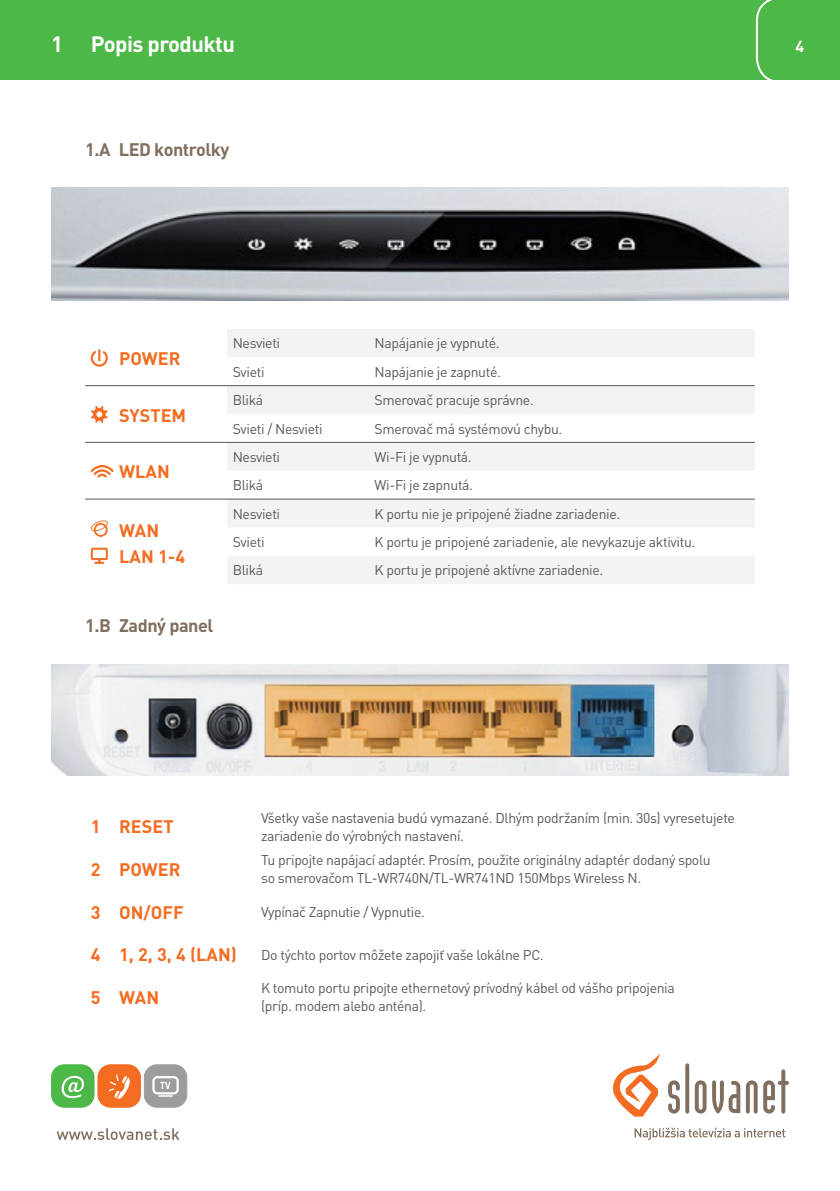
<style>
.page{position:relative;width:840px;height:1191px;background:#fff}
.page>*{position:absolute;margin:0;border:0;box-sizing:border-box;transform-origin:0 0}
.t1{font:700 22px "DIN Pro";letter-spacing:-.025em;color:#fff}
.Tab_H4{font:700 18px "DIN Pro";color:#f36c21}
.t2{font:700 18px "DIN Pro";letter-spacing:-.025em;color:#806f5f}
.t3{font:700 16px "DIN Pro";color:#fff}
.Tab_text{font:14px/18px "DIN Pro";letter-spacing:-.025em;color:#57585a}
</style>
<div class="page">
<svg style="left:634px;top:1127px;width:150px;height:13px"></svg>
<svg style="left:668px;top:1063px;width:120px;height:50px"></svg>
<svg style="left:613px;top:1055px;width:46px;height:61px"></svg>
<svg style="left:51px;top:1064px;width:136px;height:43px"></svg>
<svg style="left:57px;top:1128px;width:122px;height:12px"></svg>
<div style="left:0;top:0;width:839px;height:79px;background:#4cb848"></div>
<svg style="left:754px;top:0;width:28px;height:80px"></svg>
<img style="left:51px;top:665px;width:737px;height:110px">
<svg style="left:227px;top:329px;width:527px;height:255px;fill:#f2f3f4"></svg>
<hr style="left:85px;top:442px;width:142px;height:1px;background:#57585a">
<hr style="left:227px;top:442px;width:142px;height:1px;background:#57585a">
<hr style="left:369px;top:442px;width:385px;height:1px;background:#57585a">
<hr style="left:85px;top:498px;width:142px;height:1px;background:#57585a">
<hr style="left:227px;top:498px;width:142px;height:1px;background:#57585a">
<hr style="left:369px;top:498px;width:385px;height:1px;background:#57585a">
<hr style="left:85px;top:385px;width:142px;height:1px;background:#57585a">
<hr style="left:227px;top:385px;width:142px;height:1px;background:#57585a">
<hr style="left:369px;top:385px;width:385px;height:1px;background:#57585a">
<svg style="left:91px;top:349px;width:17px;height:18px"></svg>
<svg style="left:91px;top:406px;width:17px;height:17px"></svg>
<svg style="left:91px;top:465px;width:22px;height:13px"></svg>
<svg style="left:90px;top:520px;width:18px;height:17px"></svg>
<svg style="left:91px;top:548px;width:17px;height:16px"></svg>
<img style="left:51px;top:187px;width:737px;height:113px">
<h1 class="t1" style="left:51px;top:30px;width:13px">1</h1>
<h1 class="t1" style="left:91px;top:30px;width:146px">Popis produktu</h1>
<h3 class="t2" style="left:85px;top:137px;width:146px">1.A LED kontrolky</h3>
<p class="t3" style="left:794px;top:36px;width:10px">4</p>
<p class="Tab_H4" style="left:119px;top:347px;width:63px">POWER</p>
<p class="Tab_H4" style="left:119px;top:403px;width:68px">SYSTEM</p>
<p class="Tab_H4" style="left:119px;top:459px;width:52px">WLAN</p>
<p class="Tab_H4" style="left:119px;top:518px;width:41px">WAN</p>
<p class="Tab_H4" style="left:119px;top:544px;width:68px">LAN 1-4</p>
<h3 class="t2" style="left:85px;top:613px;width:130px">1.B Zadný panel</h3>
<p class="Tab_text" style="left:232px;top:334px;width:49px">Nesvieti</p>
<p class="Tab_text" style="left:374px;top:334px;width:126px">Napájanie je vypnuté.</p>
<p class="Tab_text" style="left:232px;top:362px;width:33px">Svieti</p>
<p class="Tab_text" style="left:374px;top:362px;width:128px">Napájanie je zapnuté.</p>
<p class="Tab_text" style="left:232px;top:390px;width:32px">Bliká</p>
<p class="Tab_text" style="left:374px;top:390px;width:161px">Smerovač pracuje správne.</p>
<p class="Tab_text" style="left:232px;top:419px;width:91px">Svieti / Nesvieti</p>
<p class="Tab_text" style="left:374px;top:419px;width:189px">Smerovač má systémovú chybu.</p>
<p class="Tab_text" style="left:232px;top:447px;width:49px">Nesvieti</p>
<p class="Tab_text" style="left:374px;top:447px;width:99px">Wi-Fi je vypnutá.</p>
<p class="Tab_text" style="left:232px;top:475px;width:32px">Bliká</p>
<p class="Tab_text" style="left:374px;top:475px;width:100px">Wi-Fi je zapnutá.</p>
<p class="Tab_text" style="left:232px;top:504px;width:49px">Nesvieti</p>
<p class="Tab_text" style="left:374px;top:504px;width:247px">K portu nie je pripojené žiadne zariadenie.</p>
<p class="Tab_text" style="left:232px;top:532px;width:33px">Svieti</p>
<p class="Tab_text" style="left:374px;top:532px;width:322px">K portu je pripojené zariadenie, ale nevykazuje aktivitu.</p>
<p class="Tab_text" style="left:232px;top:560px;width:32px">Bliká</p>
<p class="Tab_text" style="left:374px;top:560px;width:230px">K portu je pripojené aktívne zariadenie.</p>
<p class="Tab_H4" style="left:91px;top:814px;width:84px">1 RESET</p>
<p class="Tab_text" style="left:261px;top:808px;width:475px">Všetky vaše nastavenia budú vymazané. Dlhým podržaním (min. 30s) vyresetujete zariadenie do výrobných nastavení.</p>
<p class="Tab_H4" style="left:91px;top:857px;width:91px">2 POWER</p>
<p class="Tab_text" style="left:261px;top:851px;width:451px">Tu pripojte napájací adaptér. Prosím, použite originálny adaptér dodaný spolu so smerovačom TL-WR740N/TL-WR741ND 150Mbps Wireless N.</p>
<p class="Tab_H4" style="left:91px;top:899px;width:94px">3 ON/OFF</p>
<p class="Tab_text" style="left:261px;top:902px;width:165px">Vypínač Zapnutie / Vypnutie.</p>
<p class="Tab_H4" style="left:91px;top:942px;width:147px">4 1, 2, 3, 4 (LAN)</p>
<p class="Tab_text" style="left:261px;top:945px;width:284px">Do týchto portov môžete zapojiť vaše lokálne PC.</p>
<p class="Tab_H4" style="left:91px;top:985px;width:70px">5 WAN</p>
<p class="Tab_text" style="left:261px;top:978px;width:415px">K tomuto portu pripojte ethernetový prívodný kábel od vášho pripojenia (príp. modem alebo anténa).</p>
</div>
